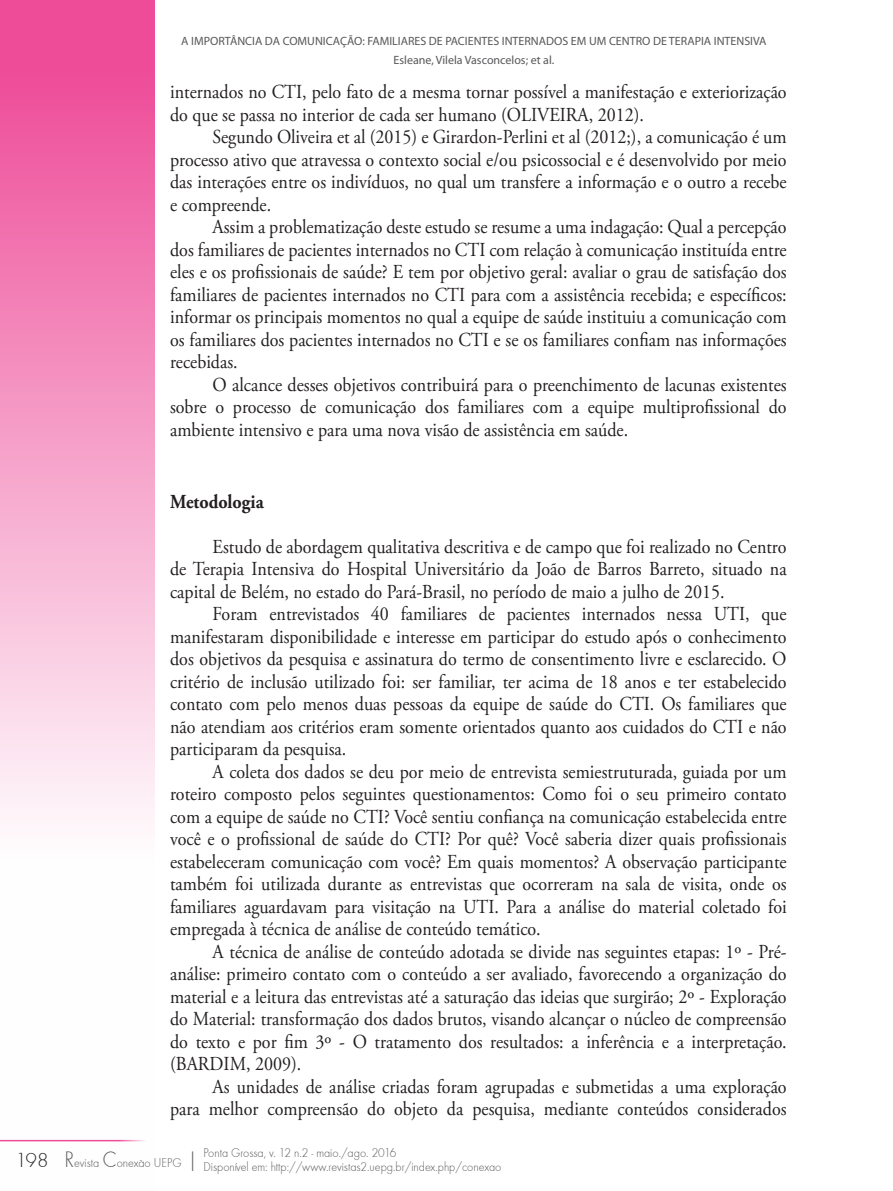
<style>
.page{position:relative;width:893px;height:1191px;background:#fff}
.page>*{position:absolute;margin:0;border:0;box-sizing:border-box;transform-origin:0 0}
.t1{font:19.8px/22.5px "Adobe Garamond Pro";color:#231f20;text-align:justify;scale:.91 1}
.t2{font:700 19.8px "Adobe Garamond Pro";color:#231f20;scale:.91 1}
.t3{font:13.2px/14.4px "Futura TEE Ligh";color:#57585a;scale:.91 1}
.t4{font:12px/18.6px "Myriad Pro";color:#57585a;text-align:center}
.s1{font-size:23.1px}
.s2{font-size:21px;color:#231f20}
</style>
<div class="page">
<svg style="left:0;top:0;width:155px;height:1142px"></svg>
<hr style="left:0;top:1139px;width:149px;height:2px;background:#ee4b98">
<p class="t4" style="left:181px;top:31px;width:587px">A IMPORTÂNCIA DA COMUNICAÇÃO: FAMILIARES DE PACIENTES INTERNADOS EM UM CENTRO DE TERAPIA INTENSIVA<br>Esleane, Vilela Vasconcelos; et al.</p>
<p class="t1" style="left:170px;top:81px;width:679px">internados no CTI, pelo fato de a mesma tornar possível a manifestação e exteriorização do que se passa no interior de cada ser humano (OLIVEIRA, 2012).</p>
<p class="t1" style="left:170px;top:126px;width:679px;text-indent:43px">Segundo Oliveira et al (2015) e Girardon-Perlini et al (2012;), a comunicação é um processo ativo que atravessa o contexto social e/ou psicossocial e é desenvolvido por meio das interações entre os indivíduos, no qual um transfere a informação e o outro a recebe e compreende.</p>
<p class="t1" style="left:170px;top:216px;width:679px;text-indent:43px">Assim a problematização deste estudo se resume a uma indagação: Qual a percepção dos familiares de pacientes internados no CTI com relação à comunicação instituída entre eles e os profissionais de saúde? E tem por objetivo geral: avaliar o grau de satisfação dos familiares de pacientes internados no CTI para com a assistência recebida; e específicos: informar os principais momentos no qual a equipe de saúde instituiu a comunicação com os familiares dos pacientes internados no CTI e se os familiares confiam nas informações recebidas.</p>
<p class="t1" style="left:170px;top:374px;width:679px;text-indent:43px">O alcance desses objetivos contribuirá para o preenchimento de lacunas existentes sobre o processo de comunicação dos familiares com a equipe multiprofissional do ambiente intensivo e para uma nova visão de assistência em saúde.</p>
<p class="t2" style="left:170px;top:490px;width:104px">Metodologia</p>
<p class="t1" style="left:170px;top:536px;width:679px;text-indent:43px">Estudo de abordagem qualitativa descritiva e de campo que foi realizado no Centro de Terapia Intensiva do Hospital Universitário da João de Barros Barreto, situado na capital de Belém, no estado do Pará-Brasil, no período de maio a julho de 2015.</p>
<p class="t1" style="left:170px;top:603px;width:679px;text-indent:43px">Foram entrevistados 40 familiares de pacientes internados nessa UTI, que manifestaram disponibilidade e interesse em participar do estudo após o conhecimento dos objetivos da pesquisa e assinatura do termo de consentimento livre e esclarecido. O critério de inclusão utilizado foi: ser familiar, ter acima de 18 anos e ter estabelecido contato com pelo menos duas pessoas da equipe de saúde do CTI. Os familiares que não atendiam aos critérios eram somente orientados quanto aos cuidados do CTI e não participaram da pesquisa.</p>
<p class="t1" style="left:170px;top:761px;width:679px;text-indent:43px">A coleta dos dados se deu por meio de entrevista semiestruturada, guiada por um roteiro composto pelos seguintes questionamentos: Como foi o seu primeiro contato com a equipe de saúde no CTI? Você sentiu confiança na comunicação estabelecida entre você e o profissional de saúde do CTI? Por quê? Você saberia dizer quais profissionais estabeleceram comunicação com você? Em quais momentos? A observação participante também foi utilizada durante as entrevistas que ocorreram na sala de visita, onde os familiares aguardavam para visitação na UTI. Para a análise do material coletado foi empregada à técnica de análise de conteúdo temático.</p>
<p class="t1" style="left:170px;top:941px;width:679px;text-indent:43px">A técnica de análise de conteúdo adotada se divide nas seguintes etapas: 1º - Pré&shy;análise: primeiro contato com o conteúdo a ser avaliado, favorecendo a organização do material e a leitura das entrevistas até a saturação das ideias que surgirão; 2º - Exploração do Material: transformação dos dados brutos, visando alcançar o núcleo de compreensão do texto e por fim 3º - O tratamento dos resultados: a inferência e a interpretação. (BARDIM, 2009).</p>
<p class="t1" style="left:170px;top:1075px;width:679px;text-align:right">As unidades de análise criadas foram agrupadas e submetidas a uma exploração<br>para melhor compreensão do objeto da pesquisa, mediante conteúdos considerados</p>
<p class="t3" style="left:203px;top:1145px;width:329px;text-indent:-63px">- <span class="s1">|</span> Ponta Grossa, v. 12 n.2 - maio./ago. 2016<br>Disponível em: http://www.revistas2.uepg.br/index.php/conexao</p>
<p class="t3" style="left:15px;top:1155px;width:184px"><span class="s2">198</span> <span class="s1">R</span>evista <span class="s1">C</span>onexao UEPG</p>
</div>
